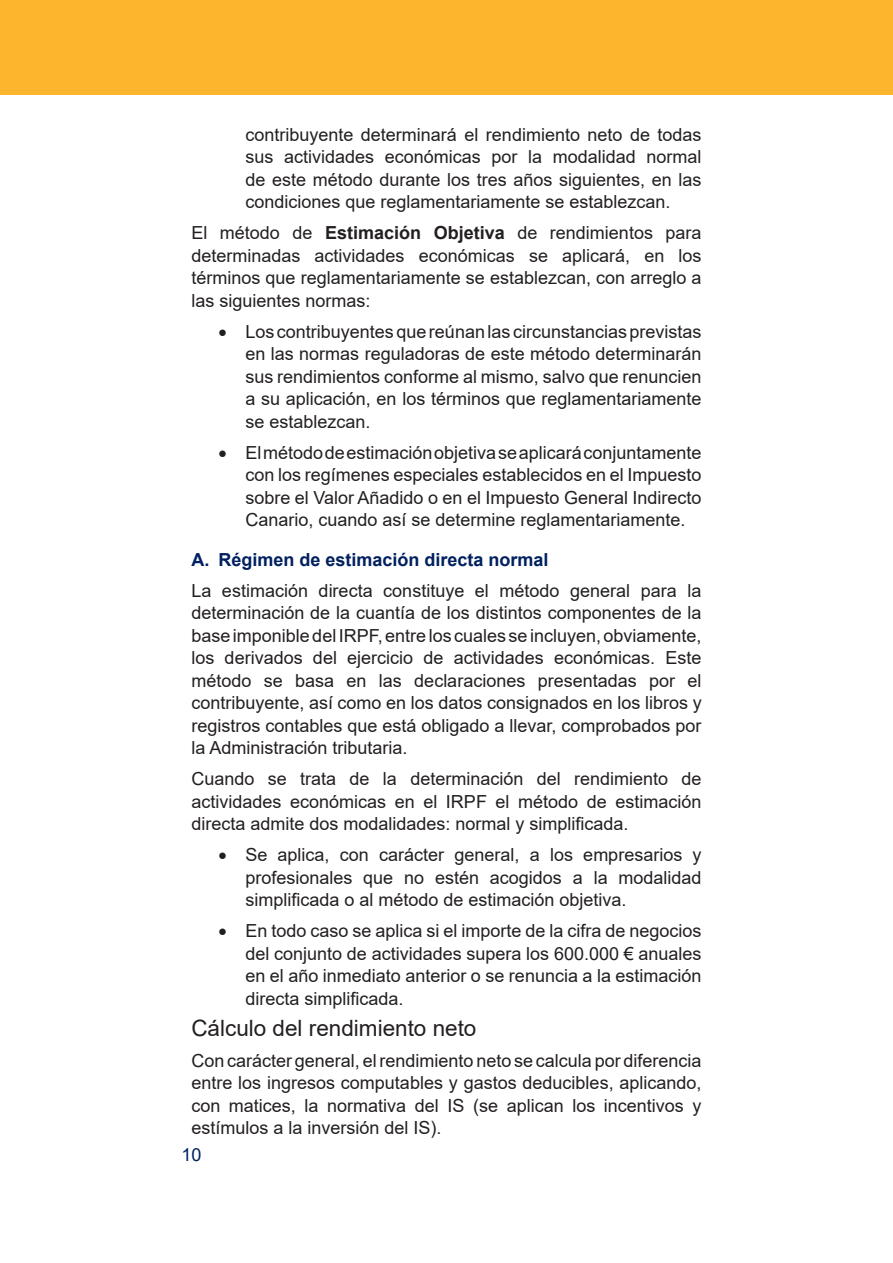
<style>
.page{position:relative;width:893px;height:1263px;background:#fff}
.page>*{position:absolute;margin:0;border:0;box-sizing:border-box;transform-origin:0 0}
.t1{font:22.5px "Arial";color:#231f20}
.t2{font:18px/22.5px "Arial";color:#231f20;text-align:justify}
.t3{font:700 18px "Arial";color:#002060}
.t4{font:18px "Arial";color:#002060}
.s1{font-weight:700}
</style>
<div class="page">
<div style="left:0;top:0;width:893px;height:94px;background:#fcb52c"></div>
<p class="t2" style="left:245px;top:123px;width:458px">contribuyente determinará el rendimiento neto de todas sus actividades económicas por la modalidad normal de este método durante los tres años siguientes, en las condiciones que reglamentariamente se establezcan.</p>
<p class="t2" style="left:191px;top:221px;width:512px">El método de <span class="s1">Estimación Objetiva</span> de rendimientos para determinadas actividades económicas se aplicará, en los términos que reglamentariamente se establezcan, con arreglo a las siguientes normas:</p>
<p class="t2" style="left:245px;top:320px;width:458px;text-indent:-27px">• Los contribuyentes que reúnan las circunstancias previstas en las normas reguladoras de este método determinarán sus rendimientos conforme al mismo, salvo que renuncien a su aplicación, en los términos que reglamentariamente se establezcan.</p>
<p class="t2" style="left:245px;top:441px;width:458px;text-indent:-27px">• El método de estimación objetiva se aplicará conjuntamente con los regímenes especiales establecidos en el Impuesto sobre el Valor Añadido o en el Impuesto General Indirecto Canario, cuando así se determine reglamentariamente.</p>
<p class="t3" style="left:191px;top:547px;width:359px">A. Régimen de estimación directa normal</p>
<p class="t2" style="left:191px;top:579px;width:512px">La estimación directa constituye el método general para la determinación de la cuantía de los distintos componentes de la base imponible del IRPF, entre los cuales se incluyen, obviamente, los derivados del ejercicio de actividades económicas. Este método se basa en las declaraciones presentadas por el contribuyente, así como en los datos consignados en los libros y registros contables que está obligado a llevar, comprobados por la Administración tributaria.</p>
<p class="t2" style="left:191px;top:768px;width:512px">Cuando se trata de la determinación del rendimiento de actividades económicas en el IRPF el método de estimación directa admite dos modalidades: normal y simplificada.</p>
<p class="t2" style="left:245px;top:844px;width:458px;text-indent:-27px">• Se aplica, con carácter general, a los empresarios y profesionales que no estén acogidos a la modalidad simplificada o al método de estimación objetiva.</p>
<p class="t2" style="left:245px;top:920px;width:458px;text-indent:-27px">• En todo caso se aplica si el importe de la cifra de negocios del conjunto de actividades supera los 600.000 € anuales en el año inmediato anterior o se renuncia a la estimación directa simplificada.</p>
<p class="t1" style="left:191px;top:1012px;width:287px">Cálculo del rendimiento neto</p>
<p class="t2" style="left:191px;top:1049px;width:512px">Con carácter general, el rendimiento neto se calcula por diferencia entre los ingresos computables y gastos deducibles, aplicando, con matices, la normativa del IS (se aplican los incentivos y estímulos a la inversión del IS).</p>
<p class="t4" style="left:181px;top:1142px;width:22px">10</p>
</div>
